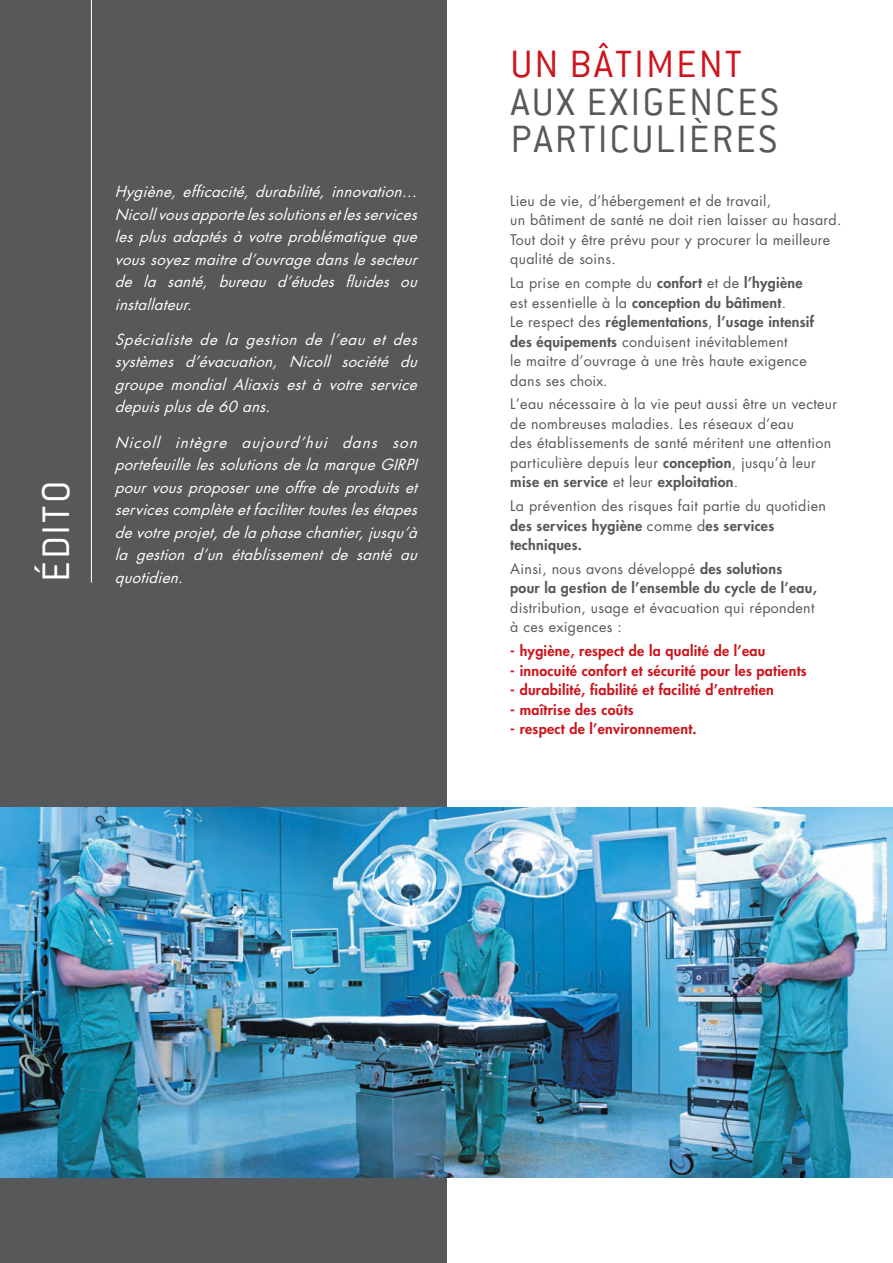
<style>
.page{position:relative;width:893px;height:1263px;background:#fff}
.page>*{position:absolute;margin:0;border:0;box-sizing:border-box;transform-origin:0 0}
.t1{font:300 42.45px "Conduit ITC";letter-spacing:.045em;color:#fff}
.t2{font:300 42px/37.5px "Conduit ITC";letter-spacing:.045em;color:#57585a}
.t3{font:300 42px "Conduit ITC";letter-spacing:.045em;color:#cd151d}
.t4{font:italic 15px/22.5px "Futura CE";color:#fff;text-align:justify}
.t5{font:14.25px/19.5px "Futura CE";letter-spacing:.02em;color:#57585a}
.t6{font:800 14.25px "Futura CE";letter-spacing:.02em;color:#cd151d}
.t7{font:800 14.25px/19.5px "Futura CE";letter-spacing:.02em;color:#57585a}
.s1{font-weight:800}
.s2{font-weight:400}
</style>
<div class="page">
<div style="left:0;top:0;width:446px;height:1263px;background:#57585a"></div>
<img style="left:0;top:808px;width:893px;height:370px">
<hr style="left:91px;top:0;width:1px;height:583px;background:#fff">
<h1 class="t1" style="left:33px;top:582px;width:103px;rotate:-90deg">ÉDITO</h1>
<p class="t4" style="left:115px;top:180px;width:309px">Hygiène, efficacité, durabilité, innovation… Nicollvousapportelessolutionsetlesservices les plus adaptés à votre problématique que voussoyezmaitred’ouvragedanslesecteur de la santé, bureau d’études fluides ou installateur.</p>
<p class="t4" style="left:115px;top:328px;width:309px">Spécialiste de la gestion de l’eau et des systèmes d’évacuation, Nicoll société du groupe mondial Aliaxis est à votre service depuisplusde60 ans.</p>
<p class="t4" style="left:115px;top:431px;width:309px">Nicoll intègre aujourd’hui dans son portefeuillelessolutionsdelamarqueGIRPI pour vous proposer une offre de produits et servicescomplèteetfacilitertouteslesétapes devotreprojet,delaphasechantier,jusqu’à la gestion d’un établissement de santé au quotidien.</p>
<h2 class="t3" style="left:511px;top:41px;width:233px">UN BÂTIMENT</h2>
<h2 class="t2" style="left:511px;top:83px;width:270px">AUX EXIGENCES<br>PARTICULIÈRES</h2>
<p class="t5" style="left:510px;top:191px;width:333px">Lieu de vie, d’hébergement et de travail,<br>un bâtiment de santé ne doit rien laisser au hasard.<br>Tout doit y être prévu pour y procurer la meilleure qualité de soins.</p>
<p class="t5" style="left:510px;top:273px;width:305px">La prise en compte du <span class="s1">confort</span> et de <span class="s1">l’hygiène </span>est essentielle à la <span class="s1">conception du bâtiment</span>.<br>Le respect des <span class="s1">réglementations</span>, <span class="s1">l’usage intensif des équipements</span> conduisent inévitablement<br>le maitre d’ouvrage à une très haute exigence dans ses choix.</p>
<p class="t5" style="left:510px;top:395px;width:328px">L’eau nécessaire à la vie peut aussi être un vecteur de nombreuses maladies. Les réseaux d’eau<br>des établissements de santé méritent une attention particulière depuis leur <span class="s1">conception</span>, jusqu’à leur <span class="s1">mise en service</span> et leur <span class="s1">exploitation</span>.</p>
<p class="t5" style="left:510px;top:496px;width:317px">La prévention des risques fait partie du quotidien <span class="s1">des services hygiène</span> comme d<span class="s1">es services techniques.</span></p>
<p class="t7" style="left:510px;top:558px;width:308px"><span class="s2">Ainsi, nous avons développé</span> des solutions<br>pour la gestion de l’ensemble du cycle de l’eau,</p>
<p class="t5" style="left:510px;top:598px;width:306px">distribution, usage et évacuation qui répondent à ces exigences :</p>
<p class="t6" style="left:510px;top:641px;width:257px">- hygiène, respect de la qualité de l’eau</p>
<p class="t6" style="left:510px;top:660px;width:298px">- innocuité confort et sécurité pour les patients</p>
<p class="t6" style="left:510px;top:680px;width:265px">- durabilité, fiabilité et facilité d’entretien</p>
<p class="t6" style="left:510px;top:699px;width:125px">- maîtrise des coûts</p>
<p class="t6" style="left:510px;top:719px;width:188px">- respect de l’environnement.</p>
</div>
